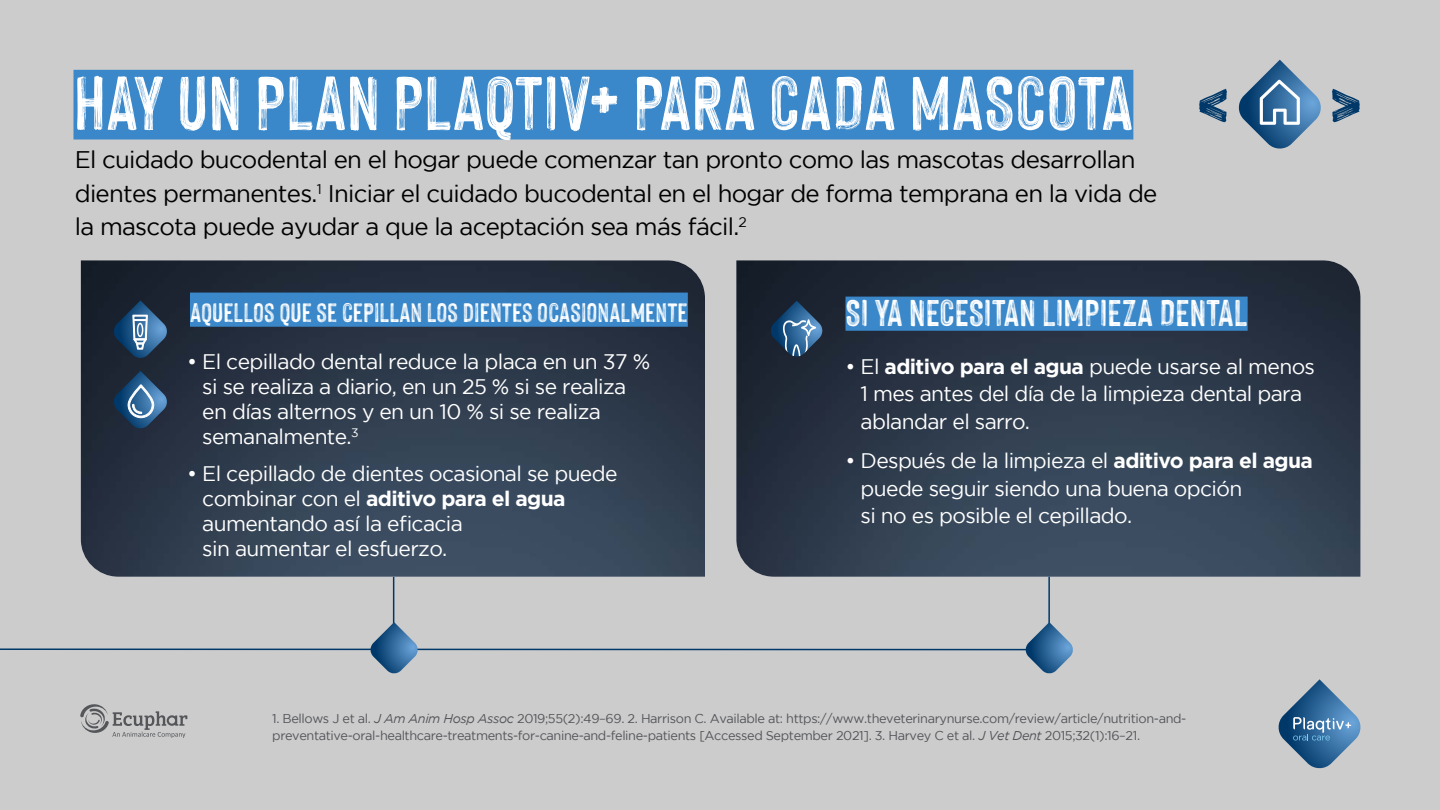
<style>
.page{position:relative;width:1440px;height:810px;background:#ccc}
.page>*{position:absolute;margin:0;border:0;box-sizing:border-box;transform-origin:0 0}
.t1{font:102.07px "Hackney Personal Use Only";color:#003869}
.t2{font:83.32px "Hackney Personal Use Only";color:#fff}
.t3{font:40.88px "Hackney Personal Use Only";color:#fff}
.t4{font:29.25px "Hackney Personal Use Only";color:#fff}
.t5{font:24px/33.8px "Gotham";letter-spacing:-.03em;color:#000}
.t6{font:21px/25.2px "Gotham";letter-spacing:-.03em;color:#fff}
.t7{font:12.75px/16.5px "Gotham";letter-spacing:-.03em;color:#54555a}
.s1{font-weight:700}
.s2{font-style:italic}
</style>
<div class="page">
<div style="left:74px;top:70px;width:1059px;height:70px;background:#3a88ca"></div>
<img style="left:736px;top:260px;width:624px;height:317px">
<div style="left:846px;top:297px;width:402px;height:34px;background:#3a88ca"></div>
<hr style="left:1048px;top:577px;width:2px;height:73px;background:#003869">
<hr style="left:393px;top:515px;width:1px;height:135px;background:#003869">
<svg style="left:0;top:622px;width:1073px;height:52px"></svg>
<img style="left:81px;top:260px;width:624px;height:317px">
<div style="left:190px;top:293px;width:498px;height:34px;background:#3a88ca"></div>
<svg style="left:113px;top:300px;width:55px;height:59px"></svg>
<div style="left:137px;top:323px;width:6px;height:14px;border:1px solid #fff;border-radius:50%"></div>
<svg style="left:113px;top:371px;width:55px;height:58px"></svg>
<svg style="left:770px;top:301px;width:53px;height:57px"></svg>
<svg style="left:1238px;top:60px;width:83px;height:89px"></svg>
<svg style="left:1278px;top:679px;width:83px;height:90px"></svg>
<svg style="left:80px;top:704px;width:107px;height:34px"></svg>
<h2 class="t2" style="left:74px;top:58px;width:1061px">HAY UN PLAN PLAQTIV+ PARA CADA MASCOTA</h2>
<p class="t5" style="left:75px;top:142px;width:1084px">El cuidado bucodental en el hogar puede comenzar tan pronto como las mascotas desarrollan dientes permanentes.<sup>1</sup> Iniciar el cuidado bucodental en el hogar de forma temprana en la vida de la mascota puede ayudar a que la aceptación sea más fácil.<sup>2</sup></p>
<h1 class="t1" style="left:1327px;top:54px;width:37px">&gt;</h1>
<h3 class="t4" style="left:190px;top:297px;width:499px">AQUELLOS QUE SE CEPILLAN LOS DIENTES OCASIONALMENTE</h3>
<p class="t6" style="left:202px;top:348px;width:449px;text-indent:-15px">• El cepillado dental reduce la placa en un 37 % si se realiza a diario, en un 25 % si se realiza en días alternos y en un 10 % si se realiza semanalmente.<sup>3</sup></p>
<p class="t6" style="left:202px;top:460px;width:417px;text-indent:-15px">• El cepillado de dientes ocasional se puede combinar con el <span class="s1">aditivo para el agua </span>aumentando así la eficacia<br>sin aumentar el esfuerzo.</p>
<h3 class="t3" style="left:846px;top:291px;width:404px">SI YA NECESITAN LIMPIEZA DENTAL</h3>
<p class="t6" style="left:861px;top:352px;width:456px;line-height:27.8px;text-indent:-15px">• El <span class="s1">aditivo para el agua</span> puede usarse al menos<br>1 mes antes del día de la limpieza dental para ablandar el sarro.</p>
<p class="t6" style="left:861px;top:446px;width:454px;line-height:27.8px;text-indent:-15px">• Después de la limpieza el <span class="s1">aditivo para el agua </span>puede seguir siendo una buena opción<br>si no es posible el cepillado.</p>
<p class="t7" style="left:272px;top:710px;width:916px">1. Bellows J et al. <span class="s2">J Am Anim Hosp Assoc</span> 2019;55(2):49–69. 2. Harrison C. Available at: https://www.theveterinarynurse.com/review/article/nutrition-and&shy;preventative-oral-healthcare-treatments-for-canine-and-feline-patients [Accessed September 2021]. 3. Harvey C et al. <span class="s2">J Vet Dent</span> 2015;32(1):16–21.</p>
</div>
